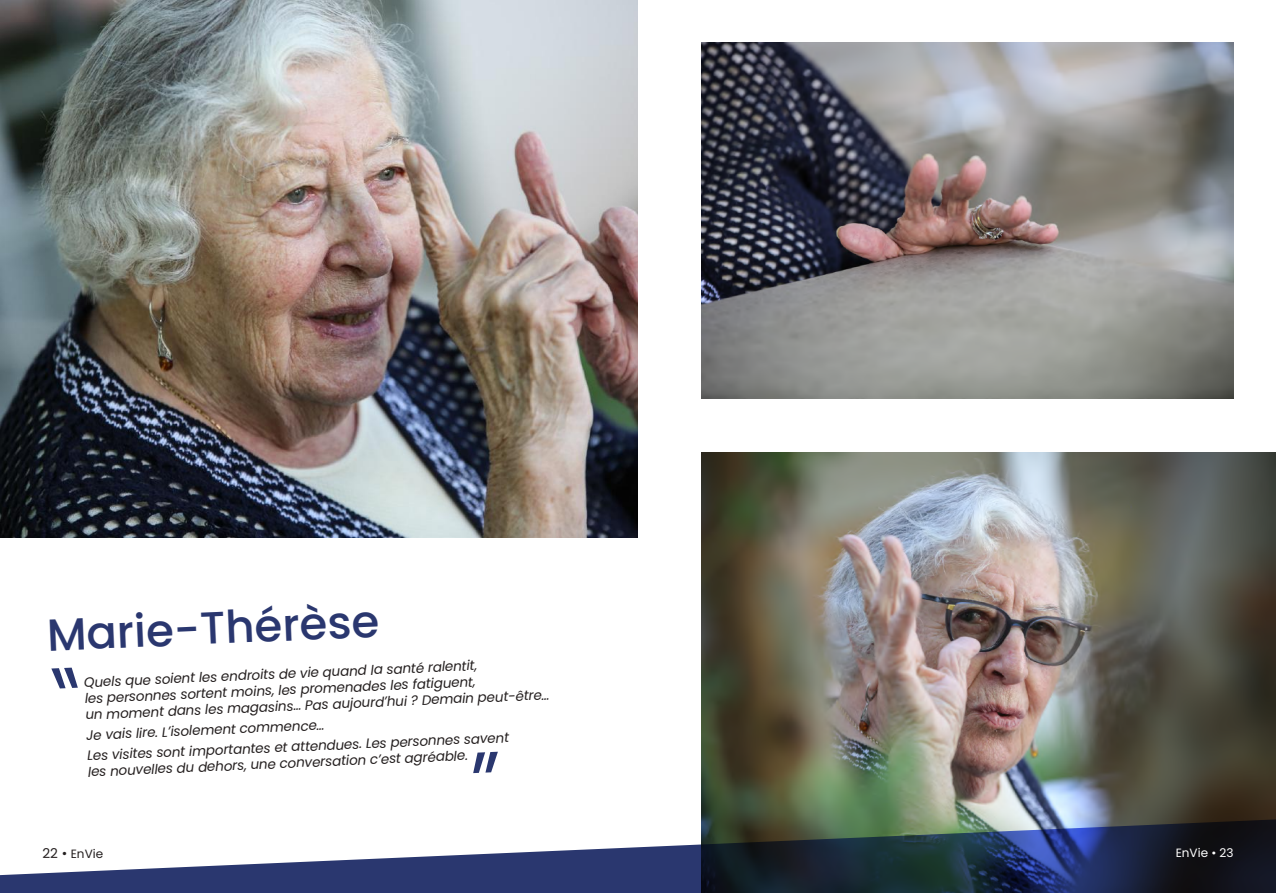
<style>
.page{position:relative;width:1276px;height:893px;background:#fff}
.page>*{position:absolute;margin:0;border:0;box-sizing:border-box;transform-origin:0 0}
.t1{font:500 45px "Poppins";color:#2a376f}
.t2{font:italic 13.5px/16.5px "Poppins";color:#241f1f}
.t3{font:12px "Poppins";color:#241f1f}
.t4{font:12px "Poppins";color:#fff}
.s1{font-size:13.5px}
</style>
<div class="page">
<svg style="left:51px;top:668px;width:27px;height:20px"></svg>
<svg style="left:473px;top:752px;width:25px;height:21px"></svg>
<img style="left:0;top:0;width:638px;height:538px">
<img style="left:702px;top:43px;width:531px;height:356px">
<img style="left:702px;top:452px;width:574px;height:365px">
<svg style="left:0;top:817px;width:1276px;height:76px"></svg>
<h1 class="t1" style="left:45px;top:611px;width:334px;rotate:-3deg">Marie-Thérèse</h1>
<p class="t2" style="left:83px;top:676px;width:466px;rotate:-3deg">Quels que soient les endroits de vie quand la santé ralentit,<br>les personnes sortent moins, les promenades les fatiguent,<br>un moment dans les magasins… Pas aujourd’hui ? Demain peut-être…</p>
<p class="t2" style="left:86px;top:725px;width:424px;line-height:21.5px;rotate:-3deg">Je vais lire. L’isolement commence…<br>Les visites sont importantes et attendues. Les personnes savent</p>
<p class="t2" style="left:88px;top:765px;width:382px;rotate:-3deg">les nouvelles du dehors, une conversation c’est agréable.</p>
<p class="t3" style="left:43px;top:846px;width:62px"><span class="s1">22 •</span> EnVie</p>
<p class="t4" style="left:1175px;top:846px;width:59px">EnVie • 23</p>
</div>
